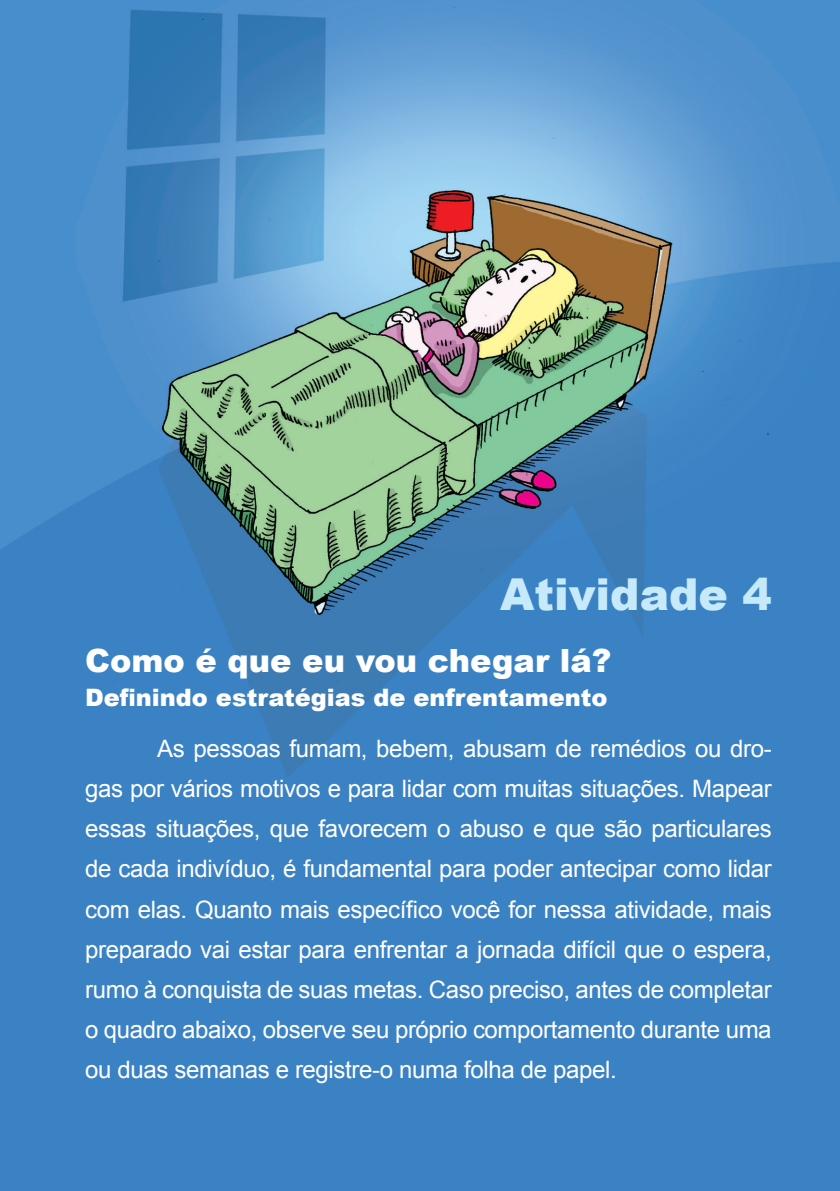
<style>
.page{position:relative;width:840px;height:1191px;background:#fff}
.page>*{position:absolute;margin:0;border:0;box-sizing:border-box;transform-origin:0 0}
.t1{font:900 44px "Arial";color:#c6eafa}
.t2{font:900 32px "Arial";color:#fff}
.Texto_Normal{font:24px/40px "Arial";letter-spacing:-.015em;color:#fff;text-align:justify}
.t3{font:900 24px "Arial";color:#fff}
</style>
<div class="page">
<img style="left:0;top:0;width:839px;height:1191px">
<p class="t1" style="left:500px;top:562px;width:273px">Atividade 4</p>
<p class="t2" style="left:85px;top:637px;width:527px">Como é que eu vou chegar lá?</p>
<p class="t3" style="left:85px;top:680px;width:523px">Definindo estratégias de enfrentamento</p>
<p class="Texto_Normal" style="left:85px;top:729px;width:687px;text-indent:72px">As pessoas fumam, bebem, abusam de remédios ou dro&shy;gas por vários motivos e para lidar com muitas situações. Mapear essas situações, que favorecem o abuso e que são particulares de cada indivíduo, é fundamental para poder antecipar como lidar com elas. Quanto mais específico você for nessa atividade, mais preparado vai estar para enfrentar a jornada difícil que o espera, rumo à conquista de suas metas. Caso preciso, antes de completar o quadro abaixo, observe seu próprio comportamento durante uma ou duas semanas e registre-o numa folha de papel.</p>
</div>
